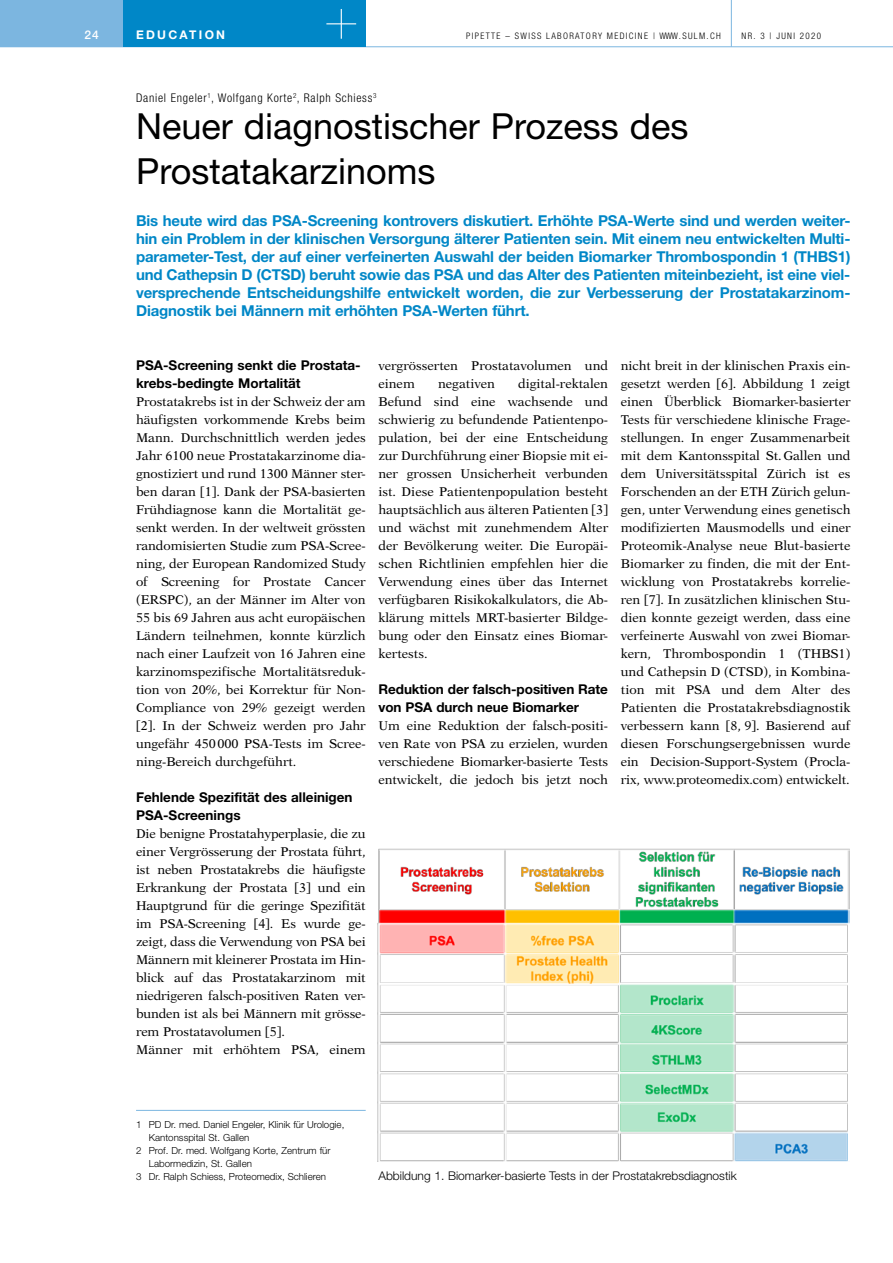
<style>
.page{position:relative;width:893px;height:1263px;background:#fff}
.page>*{position:absolute;margin:0;border:0;box-sizing:border-box;transform-origin:0 0}
.t1{font:36px/45px "Helvetica Neue";color:#000}
.t2{font:700 15px/18px "Helvetica Neue";letter-spacing:-.01em;color:#0087c7}
.t3{font:700 13.5px/18px "Helvetica Neue";color:#000}
.t4{font:12.75px/18px "New Aster";letter-spacing:-.01em;color:#000;text-align:justify}
.t5{font:300 12px "Helvetica Neue";color:#000}
.t6{font:300 condensed 12px "Helvetica Neue";letter-spacing:.06em;color:#000}
.t7{font:700 12px "Helvetica Neue";letter-spacing:.19em;color:#fff}
.t8{font:500 12px "Helvetica Neue";color:#fff}
.t9{font:300 9.75px "Helvetica Neue";color:#000}
.t10{font:300 condensed 9px "Helvetica Neue";letter-spacing:.15em;color:#000}
</style>
<div class="page">
<hr style="left:0;top:46px;width:893px;height:1px;background:#7cb6e0">
<div style="left:0;top:0;width:365px;height:47px;background:#7cb6e0"></div>
<div style="left:123px;top:0;width:242px;height:47px;background:#0087c7"></div>
<hr style="left:731px;top:0;width:1px;height:47px;background:#7cb6e0">
<hr style="left:326px;top:23px;width:30px;height:1px;background:#fff">
<hr style="left:341px;top:9px;width:1px;height:30px;background:#fff">
<hr style="left:136px;top:1110px;width:230px;height:1px;background:#7cb6e0">
<img style="left:377px;top:848px;width:472px;height:313px">
<p class="t8" style="left:84px;top:27px;width:16px">24</p>
<p class="t7" style="left:136px;top:27px;width:91px">EDUCATION</p>
<p class="t10" style="left:466px;top:30px;width:256px">PIPETTE – SWISS LABORATORY MEDICINE | WWW.SULM.CH</p>
<p class="t10" style="left:742px;top:30px;width:81px">NR. 3 | JUNI 2020</p>
<p class="t6" style="left:136px;top:91px;width:242px">Daniel Engeler<sup>1</sup>, Wolfgang Korte<sup>2</sup>, Ralph Schiess<sup>3</sup></p>
<h1 class="t1" style="left:136px;top:103px;width:554px">Neuer diagnostischer Prozess des<br>Prostatakarzinoms</h1>
<p class="t2" style="left:136px;top:211px;width:716px">Bis heute wird das PSA-Screening kontrovers diskutiert. Erhöhte PSA-Werte sind und werden weiter&shy;hin ein Problem in der klinischen Versorgung älterer Patienten sein. Mit einem neu entwickelten Multi&shy;parameter-Test, der auf einer verfeinerten Auswahl der beiden Biomarker Thrombospondin 1 (THBS1) und Cathepsin D (CTSD) beruht sowie das PSA und das Alter des Patienten miteinbezieht, ist eine viel&shy;versprechende Entscheidungshilfe entwickelt worden, die zur Verbesserung der Prostatakarzinom-- Diagnostik bei Männern mit erhöhten PSA-Werten führt.</p>
<p class="t3" style="left:136px;top:356px;width:226px">PSA-Screening senkt die Prostata&shy;krebs-bedingte Mortalität</p>
<p class="t4" style="left:136px;top:393px;width:231px">Prostatakrebs ist in der Schweiz der am häufigsten vorkommende Krebs beim Mann. Durchschnittlich werden jedes Jahr 6100 neue Prostatakarzinome dia&shy;gnostiziert und rund 1300 Männer ster&shy;ben daran [1]. Dank der PSA-basierten Frühdiagnose kann die Mortalität ge&shy;senkt werden. In der weltweit grössten randomisierten Studie zum PSA-Scree&shy;ning, der European Randomized Study of Screening for Prostate Cancer (ERSPC), an der Männer im Alter von 55 bis 69 Jahren aus acht europäischen Ländern teilnehmen, konnte kürzlich nach einer Laufzeit von 16 Jahren eine karzinomspezifische Mortalitätsreduk&shy;tion von 20%, bei Korrektur für Non-Compliance von 29% gezeigt werden [2]. In der Schweiz werden pro Jahr ungefähr 450000 PSA-Tests im Scree&shy;ning-Bereich durchgeführt.</p>
<p class="t3" style="left:136px;top:788px;width:218px">Fehlende Spezifität des alleinigen<br>PSA-Screenings</p>
<p class="t4" style="left:136px;top:825px;width:231px;text-align:left">Die benigne Prostatahyperplasie, die zu einer Vergrösserung der Prostata führt, ist neben Prostatakrebs die häufigste Erkrankung der Prostata [3] und ein Hauptgrund für die geringe Spezifität im PSA-Screening [4]. Es wurde ge&shy;zeigt, dass die Verwendung von PSA bei Männern mit kleinerer Prostata im Hin&shy;blick auf das Prostatakarzinom mit niedrigeren falsch-positiven Raten ver&shy;bunden ist als bei Männern mit grösse&shy;rem Prostatavolumen [5].<br>Männer mit erhöhtem PSA, einem</p>
<p class="t4" style="left:378px;top:357px;width:231px">vergrösserten Prostatavolumen und einem</p>
<p class="t4" style="left:378px;top:375px;width:231px;text-indent:140px">digital-rektalen Befund sind eine wachsende und schwierig zu befundende Patientenpo&shy;pulation, bei der eine Entscheidung zur Durchführung einer Biopsie mit ei&shy;ner grossen Unsicherheit verbunden ist. Diese Patientenpopulation besteht hauptsächlich aus älteren Patienten [3] und wächst mit zunehmendem Alter der Bevölkerung weiter. Die Europäi&shy;schen Richtlinien empfehlen hier die Verwendung eines über das Internet verfügbaren Risikokalkulators, die Ab&shy;klärung mittels MRT-basierter Bildge&shy;bung oder den Einsatz eines Biomar&shy;kertests.</p>
<p class="t3" style="left:378px;top:680px;width:231px">Reduktion der falsch-positiven Rate von PSA durch neue Biomarker</p>
<p class="t4" style="left:378px;top:717px;width:231px">Um eine Reduktion der falsch-positi&shy;ven Rate von PSA zu erzielen, wurden verschiedene Biomarker-basierte Tests entwickelt, die jedoch bis jetzt noch</p>
<p class="t4" style="left:438px;top:375px;width:58px">negativen</p>
<p class="t4" style="left:621px;top:357px;width:231px">nicht breit in der klinischen Praxis ein&shy;gesetzt werden [6]. Abbildung 1 zeigt einen Überblick Biomarker-basierter Tests für verschiedene klinische Frage&shy;stellungen. In enger Zusammenarbeit mit dem Kantonsspital St.Gallen und dem Universitätsspital Zürich ist es Forschenden an der ETH Zürich gelun&shy;gen, unter Verwendung eines genetisch modifizierten Mausmodells und einer Proteomik-Analyse neue Blut-basierte Biomarker zu finden, die mit der Ent&shy;wicklung von Prostatakrebs korrelie&shy;ren [7]. In zusätzlichen klinischen Stu&shy;dien konnte gezeigt werden, dass eine verfeinerte Auswahl von zwei Biomar&shy;kern, Thrombospondin 1 (THBS1) und Cathepsin D (CTSD), in Kombina&shy;tion mit PSA und dem Alter des Patienten die Prostatakrebsdiagnostik verbessern kann [8, 9]. Basierend auf diesen Forschungsergebnissen wurde ein Decision-Support-System (Procla&shy;rix, www.proteomedix.com) entwickelt.</p>
<p class="t9" style="left:136px;top:1118px;width:210px">1 PD Dr. med. Daniel Engeler, Klinik für Urologie,</p>
<p class="t9" style="left:149px;top:1131px;width:102px">Kantonsspital St. Gallen</p>
<p class="t9" style="left:136px;top:1144px;width:196px">2 Prof. Dr. med. Wolfgang Korte, Zentrum für</p>
<p class="t9" style="left:149px;top:1157px;width:105px">Labormedizin, St. Gallen</p>
<p class="t9" style="left:136px;top:1170px;width:191px">3 Dr. Ralph Schiess, Proteomedix, Schlieren</p>
<p class="t5" style="left:378px;top:1168px;width:360px">Abbildung 1. Biomarker-basierte Tests in der Prostatakrebsdiagnostik</p>
</div>
